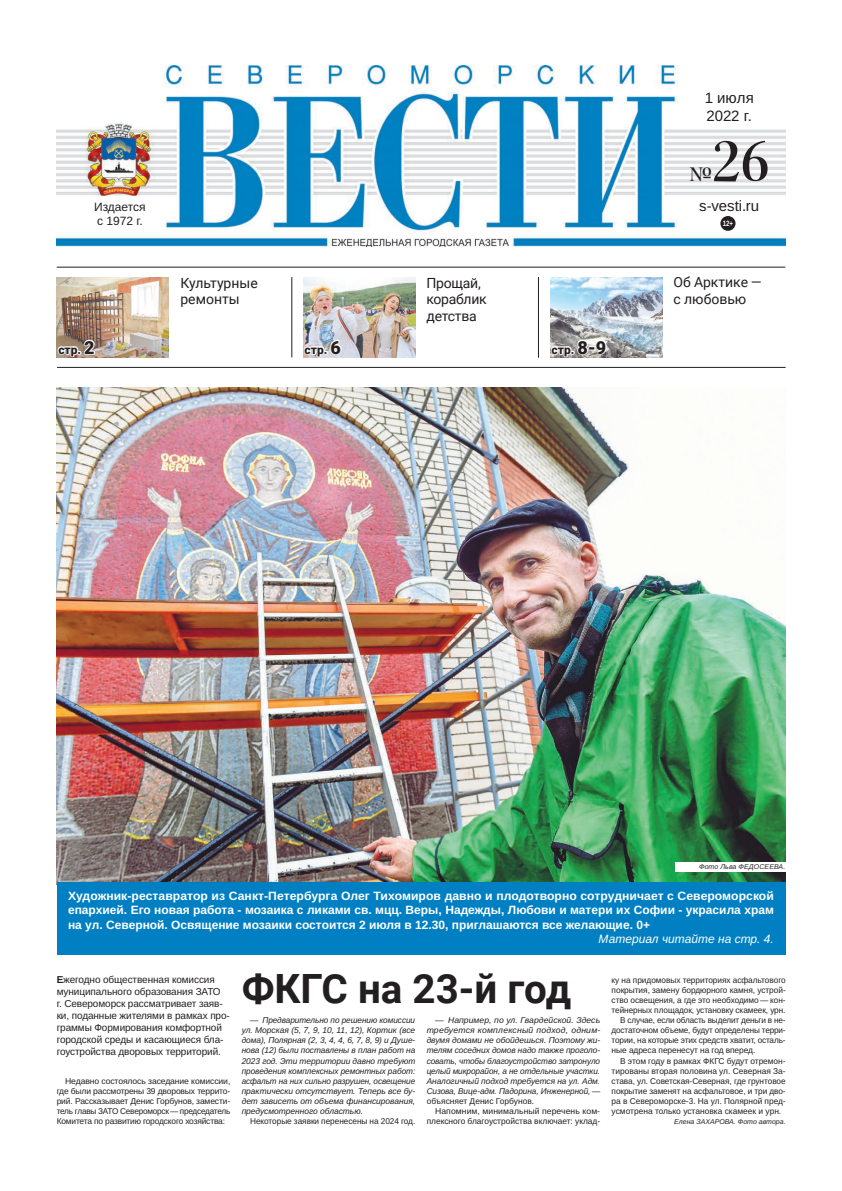
<style>
.page{position:relative;width:842px;height:1191px;background:#fff}
.page>*{position:absolute;margin:0;border:0;box-sizing:border-box;transform-origin:0 0}
.t1{font:60px "Juste";color:#231f20}
.t2{font:700 40.3px "Roboto";color:#231f20}
.t3{font:20px "Juste";color:#231f20}
.t4{font:15px/18px "Liberation Sans";color:#231f20}
.t5{font:14px/16.8px "Roboto";letter-spacing:-.005em;color:#231f20}
.t6{font:700 12px/14.4px "Liberation Sans";color:#fff;text-align:justify}
.t7{font:italic 12px "Liberation Sans";color:#fff}
.t8{font:900 12px "Roboto";color:#231f20}
.t9{font:12px/14.4px "Liberation Sans";color:#231f20}
.t10{font:10px/12px "Liberation Sans";letter-spacing:-.01em;color:#231f20}
.t11{font:8.4px/10.1px "Liberation Sans";letter-spacing:-.005em;color:#231f20;text-align:justify}
.t12{font:italic 8.4px/10.1px "Liberation Sans";letter-spacing:-.005em;color:#231f20;text-align:justify}
.t13{font:700 7.7px "Liberation Sans";color:#fff;scale:.81 1}
.t14{font:italic 7px "Liberation Sans";color:#231f20}
.s1{font-size:18px}
.s2{font-weight:700}
.s3{font-style:normal}
</style>
<div class="page">
<img style="left:57px;top:66px;width:728px;height:181px">
<div style="left:720px;top:216px;width:15px;height:15px;background:#231f20;border-radius:50%"></div>
<hr style="left:57px;top:267px;width:728px;height:1px;background:#231f20">
<hr style="left:57px;top:367px;width:729px;height:1px;background:#231f20">
<img style="left:550px;top:277px;width:112px;height:81px">
<img style="left:303px;top:277px;width:112px;height:81px">
<img style="left:57px;top:277px;width:112px;height:81px">
<hr style="left:538px;top:277px;width:1px;height:81px;background:#231f20">
<hr style="left:292px;top:277px;width:1px;height:80px;background:#231f20">
<svg style="left:549px;top:338px;width:59px;height:30px"></svg>
<svg style="left:302px;top:339px;width:41px;height:29px"></svg>
<svg style="left:56px;top:338px;width:40px;height:30px"></svg>
<img style="left:57px;top:388px;width:728px;height:494px">
<div style="left:57px;top:882px;width:728px;height:72px;background:#0080c2"></div>
<div style="left:675px;top:862px;width:113px;height:9px;background:#fff"></div>
<h3 class="t9" style="left:94px;top:199px;width:53px">Издается с 1972 г.</h3>
<h3 class="t5" style="left:180px;top:274px;width:79px">Культурные ремонты</h3>
<h3 class="t4" style="left:705px;top:89px;width:51px">1 июля<br>2022 г.</h3>
<h1 class="t1" style="left:712px;top:139px;width:59px">26</h1>
<p class="t13" style="left:723px;top:218px;width:14px">12+</p>
<h3 class="t3" style="left:689px;top:167px;width:24px">№</h3>
<h3 class="t4" style="left:699px;top:197px;width:62px">s-vesti.ru</h3>
<h3 class="t5" style="left:427px;top:274px;width:62px">Прощай, кораблик детства</h3>
<h3 class="t5" style="left:673px;top:274px;width:90px">Об Арктике — с࣢любовью</h3>
<h3 class="t8" style="left:58px;top:342px;width:38px">стр. <span class="s1">2</span></h3>
<h3 class="t8" style="left:305px;top:342px;width:38px">стр. <span class="s1">6</span></h3>
<h3 class="t8" style="left:552px;top:342px;width:56px">стр. <span class="s1">8-9</span></h3>
<p class="t14" style="left:699px;top:863px;width:88px">Фото Льва ФЕДОСЕЕВА.</p>
<p class="t6" style="left:68px;top:888px;width:707px">Художник-реставратор из Санкт-Петербурга Олег Тихомиров давно и плодотворно сотрудничает с Североморской епархией. Его новая работа - мозаика с ликами св. мцц. Веры, Надежды, Любови и матери их Софии - украсила храм на ул. Северной. Освящение мозаики состоится 2 июля в 12.30, приглашаются все желающие. 0+</p>
<h3 class="t7" style="left:598px;top:931px;width:177px">Материал читайте на стр. 4.</h3>
<p class="t10" style="left:57px;top:973px;width:175px"><span class="s2">Е</span>жегодно общественная комиссия муниципального образования ЗАТО<br>г. Североморск рассматривает заяв&shy;ки, поданные жителями в рамках про&shy;граммы Формирования комфортной городской среды и касающиеся бла&shy;гоустройства дворовых территорий.</p>
<p class="t11" style="left:57px;top:1075px;width:175px;text-indent:9px">Недавно состоялось заседание комиссии, где были рассмотрены 39 дворовых террито&shy;рий. Рассказывает Денис Горбунов, замести&shy;тель главы ЗАТО Североморск — председатель Комитета по развитию городского хозяйства:</p>
<h2 class="t2" style="left:242px;top:965px;width:331px">ФКГС на 23-й год</h2>
<p class="t12" style="left:242px;top:1015px;width:175px;text-indent:9px"><span class="s3">—</span> Предварительно по решению комиссии ул. Морская (5, 7, 9, 10, 11, 12), Кортик (все дома), Полярная (2, 3, 4, 4, 6, 7, 8, 9) и Душе&shy;нова (12) были поставлены в план работ на 2023 год. Эти территории давно требуют проведения комплексных ремонтных работ: асфальт на них сильно разрушен, освещение практически отсутствует. Теперь все бу&shy;дет зависеть от объема финансирования, предусмотренного областью.</p>
<p class="t11" style="left:250px;top:1116px;width:167px">Некоторые заявки перенесены на 2024 год.</p>
<p class="t11" style="left:612px;top:975px;width:176px">ку на придомовых территориях асфальтового</p>
<p class="t11" style="left:612px;top:985px;width:176px">покрытия, замену бордюрного камня, устрой-</p>
<p class="t11" style="left:612px;top:995px;width:176px">ство освещения, а где это необходимо — кон-</p>
<p class="t11" style="left:612px;top:1005px;width:175px">тейнерных площадок, установку скамеек, урн.</p>
<p class="t11" style="left:620px;top:1015px;width:167px">В случае, если область выделит деньги в не-</p>
<p class="t11" style="left:612px;top:1025px;width:176px">достаточном объеме, будут определены терри-</p>
<p class="t11" style="left:612px;top:1035px;width:175px">тории, на которые этих средств хватит, осталь-</p>
<p class="t11" style="left:612px;top:1045px;width:145px">ные адреса перенесут на год вперед.</p>
<p class="t11" style="left:620px;top:1055px;width:167px">В этом году в рамках ФКГС будут отремон-</p>
<p class="t11" style="left:612px;top:1065px;width:175px">тированы вторая половина ул. Северная За-</p>
<p class="t11" style="left:612px;top:1075px;width:176px">става, ул. Советская- Северная, где грунтовое</p>
<p class="t11" style="left:612px;top:1085px;width:176px">покрытие заменят на асфальтовое, и три дво-</p>
<p class="t11" style="left:612px;top:1095px;width:176px">ра в Североморске-3. На ул. Полярной пред-</p>
<p class="t11" style="left:612px;top:1106px;width:171px">усмотрена только установка скамеек и урн.</p>
<p class="t14" style="left:674px;top:1117px;width:113px">Елена ЗАХАРОВА. Фото автора.</p>
<p class="t12" style="left:427px;top:1015px;width:175px;text-indent:9px">— Например, по ул. Гвардейской. Здесь требуется комплексный подход, одним&shy;двумя домами не обойдешься. Поэтому жи&shy;телям соседних домов надо также проголо&shy;совать, чтобы благоустройство затронуло целый микрорайон, а не отдельные участки.<br>Аналогичный подход требуется на ул. Адм.<br>Сизова, Вице-адм. Падорина, Инженерной, <span class="s3">— объясняет Денис Горбунов.</span></p>
<p class="t11" style="left:427px;top:1106px;width:175px;text-align:right">Напомним, минимальный перечень ком&shy;плексного благоустройства включает: уклад-</p>
</div>
